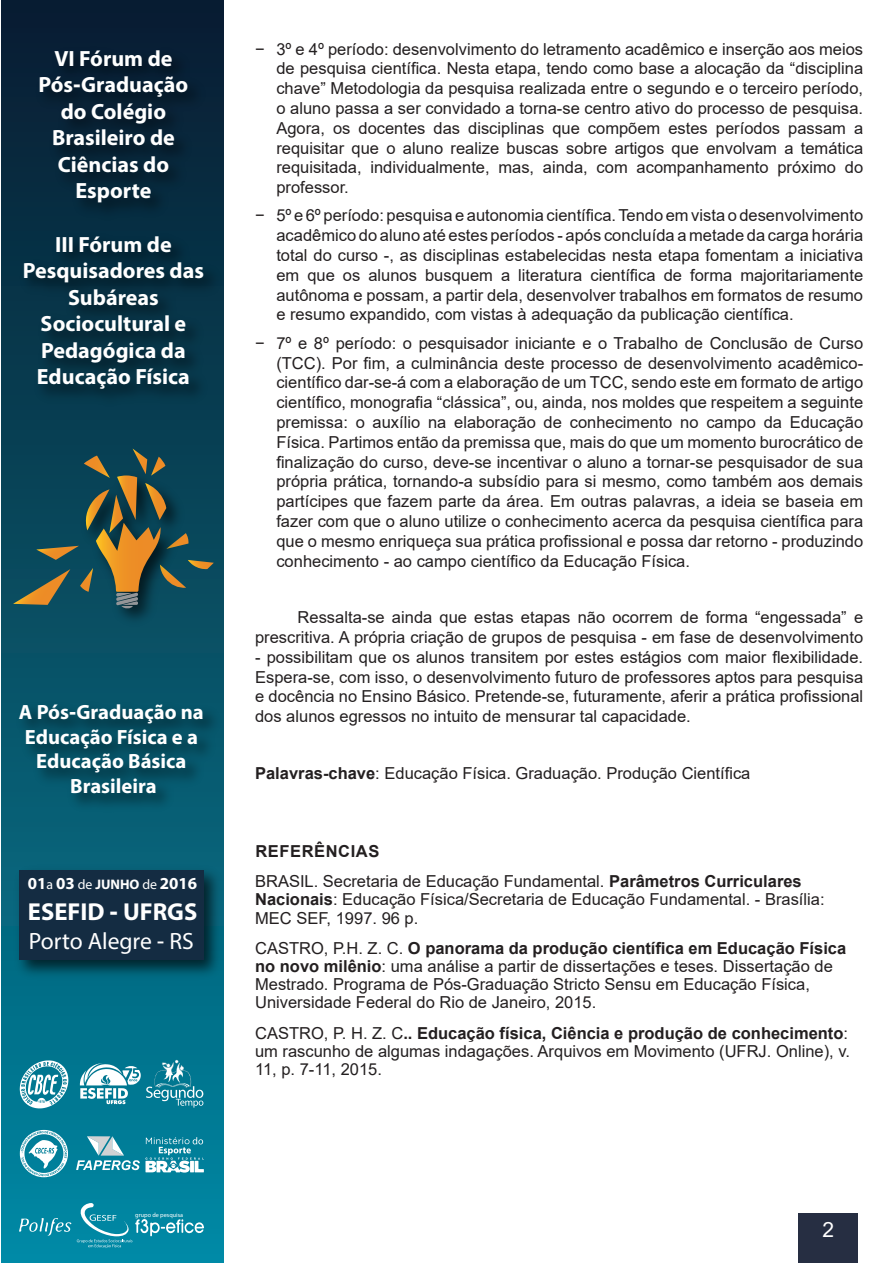
<style>
.page{position:relative;width:893px;height:1263px;background:#fff}
.page>*{position:absolute;margin:0;border:0;box-sizing:border-box;transform-origin:0 0}
.t1{font:700 24.6px "Myriad Hebrew";color:#fff}
.t2{font:23.55px "Myriad Hebrew";color:#fff}
.t3{font:700 22.05px/26.5px "Myriad Hebrew";color:#fff;text-align:center}
.t4{font:21px "Arial";color:#fff}
.t5{font:700 20.7px/24.8px "Myriad Hebrew";color:#fff;text-align:center}
.t6{font:700 16.8px "Myriad Hebrew";color:#fff}
.t7{font:16.5px/19.8px "Arial";color:#231f20;text-align:justify}
.t8{font:6.15px "Myriad Pro";color:#fff}
.s1{font-weight:400;font-size:13.8px}
.s2{font-size:13.8px}
.s3{font-weight:700}
</style>
<div class="page">
<div style="left:2px;top:0;width:222px;height:1263px;background:linear-gradient(to bottom,#0a1a2d,#0287a0)"></div>
<img style="left:14px;top:225px;width:210px;height:190px">
<img style="left:30px;top:39px;width:182px;height:190px">
<img style="left:10px;top:693px;width:214px;height:131px">
<img style="left:10px;top:862px;width:214px;height:121px">
<div style="left:19px;top:870px;width:184px;height:90px;background:#142c42"></div>
<img style="left:77px;top:609px;width:113px;height:23px">
<svg style="left:13px;top:448px;width:201px;height:161px;background:#30514e"></svg>
<svg style="left:20px;top:1060px;width:48px;height:48px"></svg>
<svg style="left:76px;top:1136px;width:128px;height:36px;background:#4ba3b5"></svg>
<svg style="left:19px;top:1203px;width:185px;height:45px;background:#1b93ac"></svg>
<svg style="left:20px;top:1130px;width:48px;height:47px"></svg>
<svg style="left:80px;top:1060px;width:123px;height:47px"></svg>
<div style="left:799px;top:1212px;width:59px;height:51px;background:#262e42"></div>
<h3 class="t3" style="left:39px;top:46px;width:151px">VI Fórum de<br>Pós-Graduação do Colégio<br>Brasileiro de<br>Ciências do<br>Esporte</h3>
<h3 class="t3" style="left:23px;top:232px;width:183px">III Fórum de<br>Pesquisadores das<br>Subáreas<br>Sociocultural e<br>Pedagógica da<br>Educação Física</h3>
<p class="t5" style="left:19px;top:701px;width:186px">A Pós-Graduação na<br>Educação Física e a<br>Educação Básica<br>Brasileira</p>
<p class="t6" style="left:28px;top:874px;width:171px">01<span class="s1">a</span> 03 <span class="s1">de</span> <span class="s2">JUNHO</span> <span class="s1">de</span> 2016</p>
<h1 class="t1" style="left:28px;top:898px;width:171px">ESEFID - UFRGS</h1>
<h2 class="t2" style="left:29px;top:928px;width:167px">Porto Alegre - RS</h2>
<p class="t7" style="left:276px;top:39px;width:588px;text-indent:-21px">− 3º e 4º período: desenvolvimento do letramento acadêmico e inserção aos meios de pesquisa científica. Nesta etapa, tendo como base a alocação da “disciplina chave” Metodologia da pesquisa realizada entre o segundo e o terceiro período, o aluno passa a ser convidado a torna-se centro ativo do processo de pesquisa.<br>Agora, os docentes das disciplinas que compõem estes períodos passam a requisitar que o aluno realize buscas sobre artigos que envolvam a temática requisitada, individualmente, mas, ainda, com acompanhamento próximo do professor.</p>
<p class="t7" style="left:276px;top:206px;width:588px;text-indent:-21px">− 5º e 6º período: pesquisa e autonomia científica. Tendo em vista o desenvolvimento acadêmico do aluno até estes períodos - após concluída a metade da carga horária total do curso -, as disciplinas estabelecidas nesta etapa fomentam a iniciativa em que os alunos busquem a literatura científica de forma majoritariamente autônoma e possam, a partir dela, desenvolver trabalhos em formatos de resumo e resumo expandido, com vistas à adequação da publicação científica.</p>
<p class="t7" style="left:276px;top:333px;width:588px;text-indent:-21px">− 7º e 8º período: o pesquisador iniciante e o Trabalho de Conclusão de Curso (TCC). Por fim, a culminância deste processo de desenvolvimento acadêmico&shy;científico dar-se-á com a elaboração de um TCC, sendo este em formato de artigo científico, monografia “clássica”, ou, ainda, nos moldes que respeitem a seguinte premissa: o auxílio na elaboração de conhecimento no campo da Educação Física. Partimos então da premissa que, mais do que um momento burocrático de finalização do curso, deve-se incentivar o aluno a tornar-se pesquisador de sua própria prática, tornando-a subsídio para si mesmo, como também aos demais partícipes que fazem parte da área. Em outras palavras, a ideia se baseia em fazer com que o aluno utilize o conhecimento acerca da pesquisa científica para que o mesmo enriqueça sua prática profissional e possa dar retorno - produzindo conhecimento - ao campo científico da Educação Física.</p>
<p class="t7" style="left:255px;top:607px;width:610px;text-align:right">Ressalta-se ainda que estas etapas não ocorrem de forma “engessada” e prescritiva. A própria criação de grupos de pesquisa - em fase de desenvolvimento</p>
<p class="t7" style="left:255px;top:647px;width:610px">- possibilitam que os alunos transitem por estes estágios com maior flexibilidade.<br>Espera-se, com isso, o desenvolvimento futuro de professores aptos para pesquisa e docência no Ensino Básico. Pretende-se, futuramente, aferir a prática profissional dos alunos egressos no intuito de mensurar tal capacidade.</p>
<p class="t7" style="left:255px;top:763px;width:497px"><span class="s3">Palavras-chave</span>: Educação Física. Graduação. Produção Científica</p>
<p class="t7" style="left:255px;top:835px;width:548px;line-height:30.8px"><span class="s3">REFERÊNCIAS<br></span>BRASIL. Secretaria de Educação Fundamental. <span class="s3">Parâmetros Curriculares</span></p>
<p class="t7" style="left:255px;top:890px;width:571px;line-height:18px"><span class="s3">Nacionais</span>: Educação Física/Secretaria de Educação Fundamental. - Brasília:<br>MEC SEF, 1997. 96 p.</p>
<p class="t7" style="left:255px;top:939px;width:593px;line-height:18px;text-align:left">CASTRO, P.H. Z. C. <span class="s3">O panorama da produção científica em Educação Física no novo milênio</span>: uma análise a partir de dissertações e teses. Dissertação de Mestrado. Programa de Pós-Graduação Stricto Sensu em Educação Física, Universidade Federal do Rio de Janeiro, 2015.</p>
<p class="t7" style="left:255px;top:1024px;width:596px;line-height:18px">CASTRO, P. H. Z. C<span class="s3">.. Educação física, Ciência e produção de conhecimento</span>: um rascunho de algumas indagações. Arquivos em Movimento (UFRJ. Online), v.<br>11, p. 7-11, 2015.</p>
<p class="t8" style="left:135px;top:1211px;width:49px">grupo de pesquisa</p>
<p class="t4" style="left:822px;top:1215px;width:13px">2</p>
</div>
